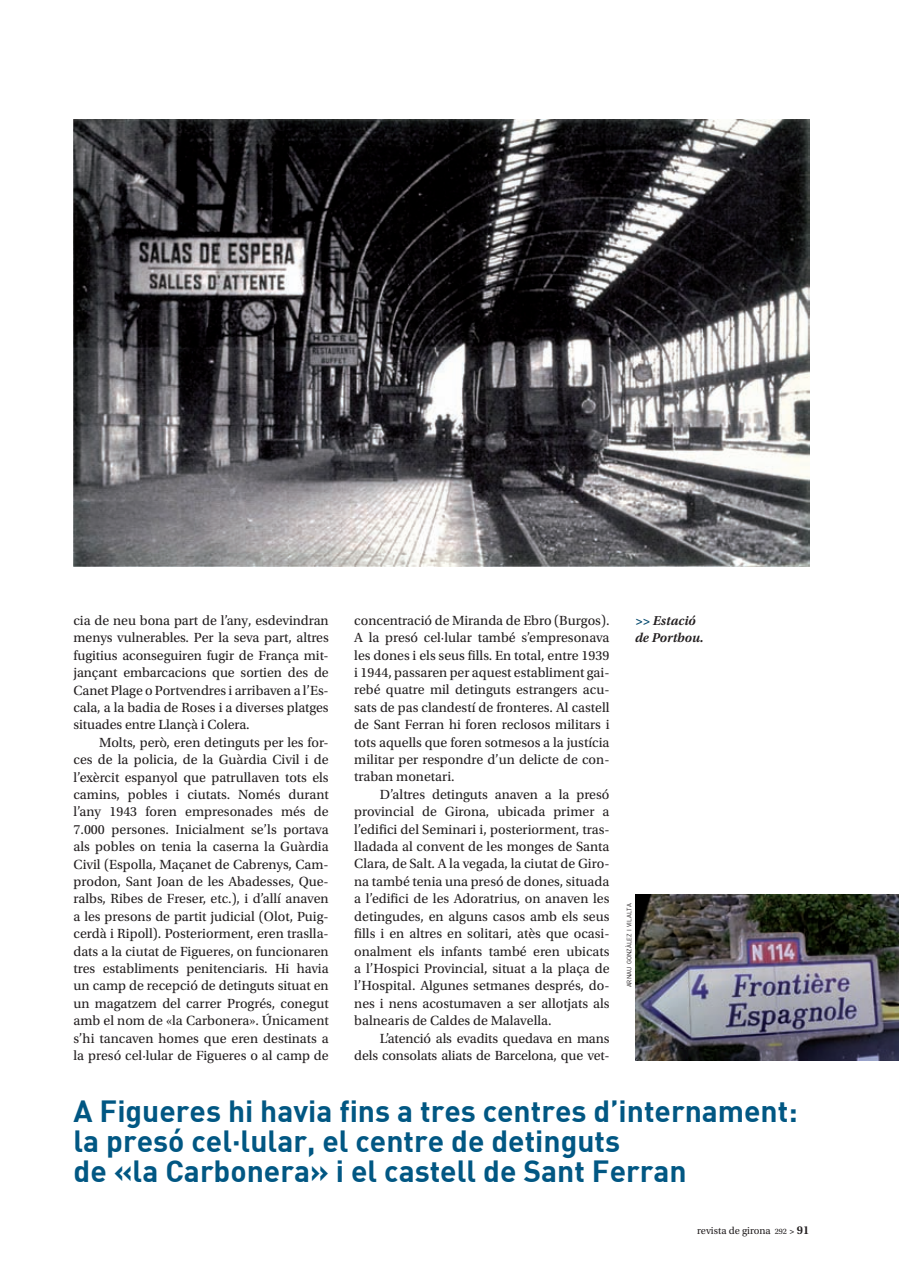
<style>
.page{position:relative;width:899px;height:1279px;background:#fff}
.page>*{position:absolute;margin:0;border:0;box-sizing:border-box;transform-origin:0 0}
.Doss_Destacat{font:30px/30px "DIN Bold";color:#015783}
.t1{font:13.95px/17.4px "Utopia Std";letter-spacing:-.005em;color:#231f20;text-align:justify}
.Secccions_Peus{font:italic 600 13.5px "Utopia Std";color:#231f20}
.t2{font:10.5px "Utopia Std";color:#231f20}
.Cro_Fotograf{font:6.3px "DIN";color:#231f20}
.s1{color:#01476c}
.s2{font-size:8.25px}
.s3{font-weight:600;font-size:9px}
.s4{font-weight:600;font-size:12px}
</style>
<div class="page">
<img style="left:74px;top:120px;width:735px;height:446px">
<img style="left:635px;top:894px;width:264px;height:165px">
<p class="t1" style="left:74px;top:611px;width:257px">cia de neu bona part de l’any, esdevindran menys vulnerables. Per la seva part, altres fugitius aconseguiren fugir de França mit&shy;jançant embarcacions que sortien des de Canet Plage o Portvendres i arribaven a l’Es&shy;cala, a la badia de Roses i a diverses platges situades entre Llançà i Colera.</p>
<p class="t1" style="left:74px;top:733px;width:257px;text-indent:26px">Molts, però, eren detinguts per les for&shy;ces de la policia, de la Guàrdia Civil i de l’exèrcit espanyol que patrullaven tots els camins, pobles i ciutats. Només durant l’any 1943 foren empresonades més de 7.000 persones. Inicialment se’ls portava als pobles on tenia la caserna la Guàrdia Civil (Espolla, Maçanet de Cabrenys, Cam&shy;prodon, Sant Joan de les Abadesses, Que&shy;ralbs, Ribes de Freser, etc.), i d’allí anaven a les presons de partit judicial (Olot, Puig&shy;cerdà i Ripoll). Posteriorment, eren traslla&shy;dats a la ciutat de Figueres, on funcionaren tres establiments penitenciaris. Hi havia un camp de recepció de detinguts situat en un magatzem del carrer Progrés, conegut amb el nom de «la Carbonera». Únicament s’hi tancaven homes que eren destinats a la presó cel·lular de Figueres o al camp de</p>
<p class="t1" style="left:354px;top:611px;width:257px">concentració de Miranda de Ebro (Burgos).<br>A la presó cel·lular també s’empresonava les dones i els seus fills. En total, entre 1939 i 1944, passaren per aquest establiment gai&shy;rebé quatre mil detinguts estrangers acu&shy;sats de pas clandestí de fronteres. Al castell de Sant Ferran hi foren reclosos militars i tots aquells que foren sotmesos a la justícia militar per respondre d’un delicte de con&shy;traban monetari.</p>
<p class="t1" style="left:354px;top:785px;width:257px;text-indent:26px">D’altres detinguts anaven a la presó provincial de Girona, ubicada primer a l’edifici del Seminari i, posteriorment, tras&shy;lladada al convent de les monges de Santa Clara, de Salt. A la vegada, la ciutat de Giro&shy;na també tenia una presó de dones, situada a l’edifici de les Adoratrius, on anaven les detingudes, en alguns casos amb els seus fills i en altres en solitari, atès que ocasi&shy;onalment els infants també eren ubicats a l’Hospici Provincial, situat a la plaça de l’Hospital. Algunes setmanes després, do&shy;nes i nens acostumaven a ser allotjats als balnearis de Caldes de Malavella.</p>
<p class="t1" style="left:354px;top:1029px;width:257px;text-align:right">L’atenció als evadits quedava en mans dels consolats aliats de Barcelona, que vet-</p>
<p class="Secccions_Peus" style="left:635px;top:612px;width:62px"><span class="s1">&gt;&gt;</span> Estació</p>
<p class="Secccions_Peus" style="left:635px;top:630px;width:70px">de Portbou.</p>
<p class="Cro_Fotograf" style="left:625px;top:987px;width:85px;rotate:-90deg">arnau gonzàlez i vilalta</p>
<p class="Doss_Destacat" style="left:74px;top:1094px;width:725px">A Figueres hi havia fins a tres centres d’internament: la presó cel·lular, el centre de detinguts</p>
<p class="Doss_Destacat" style="left:74px;top:1154px;width:614px">de «la Carbonera» i el castell de Sant Ferran</p>
<p class="t2" style="left:697px;top:1224px;width:114px">revista de girona <span class="s2">292</span> <span class="s3">&gt;</span> <span class="s4">91</span></p>
</div>
